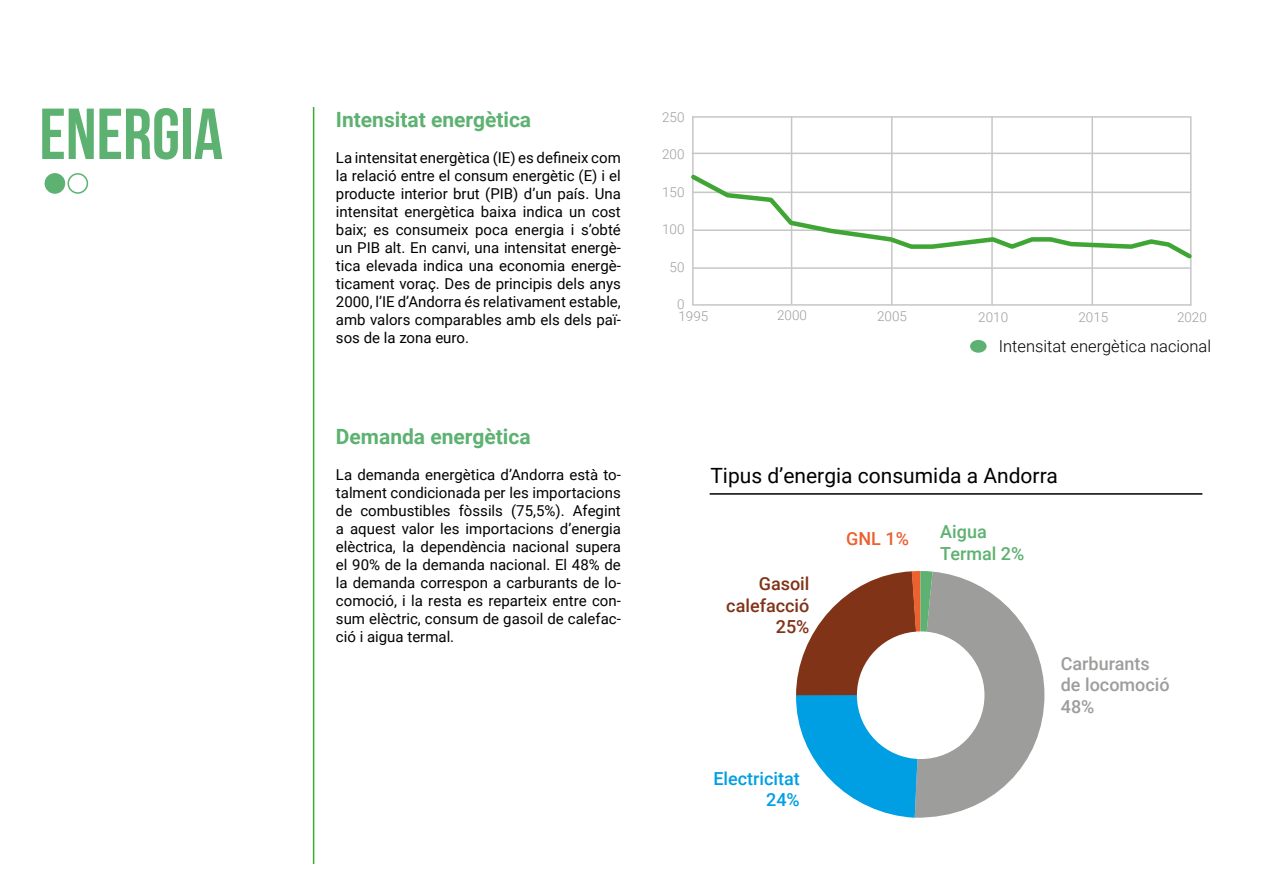
<style>
.page{position:relative;width:1263px;height:893px;background:#fff}
.page>*{position:absolute;margin:0;border:0;box-sizing:border-box;transform-origin:0 0}
.t1{font:72px "Bebas Neue";color:#5db171}
.t2{font:700 21px "Roboto";color:#5db171}
.t3{font:21px "Roboto";color:#010202}
.t4{font:500 18px/21.6px "Roboto";color:#9d9d9c}
.t5{font:500 18px/21.6px "Roboto";color:#813318;text-align:right}
.t6{font:500 18px/21.6px "Roboto";color:#009fe3;text-align:right}
.t7{font:500 18px/21.6px "Roboto";color:#5db171}
.t8{font:500 18px "Roboto";color:#eb612f}
.t9{font:300 16.5px "Roboto";color:#000}
.t10{font:15px/18px "Roboto";color:#010202;text-align:justify}
.t11{font:300 13.5px "Roboto";color:#9d9d9c}
</style>
<div class="page">
<hr style="left:313px;top:107px;width:1px;height:757px;background:#3fa535">
<hr style="left:891px;top:116px;width:1px;height:189px;background:#c6c6c6">
<hr style="left:791px;top:116px;width:1px;height:188px;background:#c6c6c6">
<hr style="left:991px;top:116px;width:2px;height:189px;background:#c6c6c6">
<hr style="left:1091px;top:116px;width:2px;height:189px;background:#c6c6c6">
<div style="left:970px;top:340px;width:16px;height:13px;background:#5db171;border-radius:50%"></div>
<hr style="left:1190px;top:116px;width:1px;height:190px;background:#c6c6c6">
<hr style="left:692px;top:153px;width:498px;height:1px;background:#c6c6c6">
<hr style="left:693px;top:116px;width:497px;height:2px;background:#c6c6c6">
<hr style="left:693px;top:267px;width:497px;height:2px;background:#c6c6c6">
<hr style="left:692px;top:304px;width:499px;height:2px;background:#c6c6c6">
<hr style="left:692px;top:116px;width:2px;height:189px;background:#c6c6c6">
<svg style="left:691px;top:171px;width:501px;height:91px"></svg>
<svg style="left:796px;top:571px;width:248px;height:247px"></svg>
<div style="left:857px;top:631px;width:127px;height:128px;background:#fff;border-radius:50%"></div>
<hr style="left:710px;top:493px;width:492px;height:2px;background:#000">
<div style="left:45px;top:174px;width:19px;height:19px;background:#5db171;border-radius:50%"></div>
<div style="left:45px;top:173px;width:20px;height:21px;border:2px solid #5db171;border-radius:50%"></div>
<div style="left:68px;top:173px;width:20px;height:21px;border:2px solid #5db171;border-radius:50%"></div>
<h1 class="t1" style="left:39px;top:95px;width:185px">ENERGIA</h1>
<h2 class="t2" style="left:336px;top:105px;width:197px">Intensitat energètica</h2>
<p class="t10" style="left:336px;top:148px;width:286px">La intensitat energètica (IE) es defineix com la relació entre el consum energètic (E) i el producte interior brut (PIB) d’un país. Una intensitat energètica baixa indica un cost baix; es consumeix poca energia i s’obté un PIB alt. En canvi, una intensitat energè&shy;tica elevada indica una economia energè&shy;ticament voraç. Des de principis dels anys 2000, l’IE d’Andorra és relativament estable, amb valors comparables amb els dels paï&shy;sos de la zona euro.</p>
<h2 class="t2" style="left:336px;top:422px;width:196px">Demanda energètica</h2>
<p class="t10" style="left:336px;top:465px;width:286px">La demanda energètica d’Andorra està to&shy;talment condicionada per les importacions de combustibles fòssils (75,5%). Afegint a aquest valor les importacions d’energia elèctrica, la dependència nacional supera el 90% de la demanda nacional. El 48% de la demanda correspon a carburants de lo&shy;comoció, i la resta es reparteix entre con&shy;sum elèctric, consum de gasoil de calefac&shy;ció i aigua termal.</p>
<p class="t11" style="left:662px;top:107px;width:24px">250</p>
<p class="t11" style="left:662px;top:145px;width:24px">200</p>
<p class="t11" style="left:662px;top:182px;width:24px">150</p>
<p class="t11" style="left:662px;top:220px;width:24px">100</p>
<p class="t11" style="left:669px;top:257px;width:16px">50</p>
<p class="t11" style="left:677px;top:295px;width:9px">0</p>
<p class="t11" style="left:777px;top:306px;width:31px">2000</p>
<p class="t11" style="left:877px;top:307px;width:31px">2005</p>
<p class="t11" style="left:978px;top:308px;width:31px">2010</p>
<p class="t11" style="left:1078px;top:308px;width:31px">2015</p>
<p class="t9" style="left:999px;top:335px;width:214px">Intensitat energètica nacional</p>
<p class="t11" style="left:678px;top:307px;width:31px">1995</p>
<p class="t11" style="left:1177px;top:307px;width:31px">2020</p>
<h2 class="t3" style="left:710px;top:461px;width:349px">Tipus d’energia consumida a Andorra</h2>
<p class="t5" style="left:726px;top:572px;width:85px">Gasoil calefacció<br>25%</p>
<p class="t6" style="left:713px;top:767px;width:88px">Electricitat<br>24%</p>
<p class="t8" style="left:846px;top:526px;width:64px">GNL 1%</p>
<p class="t7" style="left:940px;top:520px;width:86px">Aigua<br>Termal 2%</p>
<p class="t4" style="left:1061px;top:652px;width:110px">Carburants de locomoció<br>48%</p>
</div>
